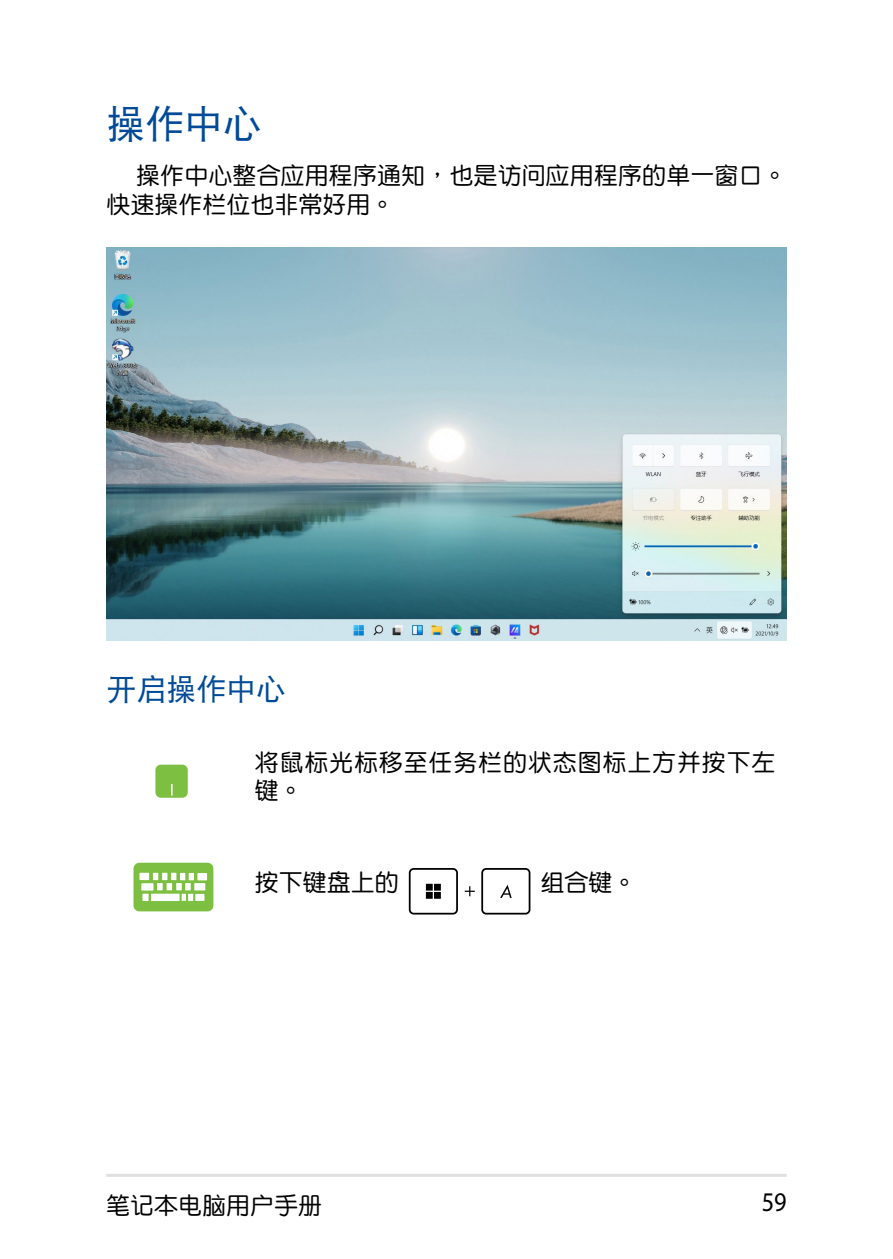
<style>
.page{position:relative;width:893px;height:1259px;background:#fff}
.page>*{position:absolute;margin:0;border:0;box-sizing:border-box;transform-origin:0 0}
.t1{font:39px "DF Hei GB5 Std W5";color:#004a98}
.t2{font:30px "DF Hei GB5 Std W5";color:#004a98}
.t3{font:27px "Myriad Pro";color:#000;scale:.9 1}
.t4{font:24px/28.8px "DF Yuan GB5 Std W5";letter-spacing:.005em;color:#000}
.t5{font:24px/28.8px "DF Yuan GB5 Std W5";letter-spacing:.035em;color:#000}
</style>
<div class="page">
<hr style="left:106px;top:1173px;width:681px;height:3px;background:#e1e0df">
<img style="left:106px;top:248px;width:681px;height:392px">
<svg style="left:155px;top:764px;width:33px;height:34px"></svg>
<div style="left:135px;top:864px;width:77px;height:46px;background:#7dbf41;border-radius:5px"></div>
<div style="left:133px;top:862px;width:80px;height:49px;border:2px solid #7dbf41;border-radius:5px"></div>
<div style="left:153px;top:872px;width:5px;height:8px;background:#9bce6d"></div>
<div style="left:171px;top:872px;width:5px;height:8px;background:#9bce6d"></div>
<div style="left:197px;top:873px;width:10px;height:7px;background:#fff"></div>
<div style="left:141px;top:883px;width:12px;height:7px;background:#fff"></div>
<div style="left:142px;top:893px;width:7px;height:8px;background:#fff"></div>
<div style="left:194px;top:883px;width:11px;height:7px;background:#fff"></div>
<div style="left:195px;top:894px;width:9px;height:7px;background:#fff"></div>
<div style="left:139px;top:872px;width:10px;height:8px;background:#fff"></div>
<svg style="left:151px;top:873px;width:45px;height:39px"></svg>
<div style="left:481px;top:868px;width:49px;height:46px;border:2px solid #000;border-radius:4px"></div>
<svg style="left:465px;top:886px;width:10px;height:10px"></svg>
<div style="left:409px;top:868px;width:49px;height:46px;border:2px solid #000;border-radius:4px"></div>
<svg style="left:500px;top:884px;width:12px;height:14px"></svg>
<div style="left:426px;top:892px;width:7px;height:6px;background:#000"></div>
<div style="left:434px;top:884px;width:7px;height:6px;background:#000"></div>
<div style="left:426px;top:884px;width:7px;height:6px;background:#000"></div>
<div style="left:434px;top:892px;width:7px;height:6px;background:#000"></div>
<h1 class="t1" style="left:106px;top:103px;width:157px">操作中心</h1>
<p class="t4" style="left:106px;top:161px;width:682px;text-indent:30px">操作中心整合應用程序通知，也是訪問應用程序的單一窗口。快速操作欄位也非常好用。</p>
<p class="t2" style="left:106px;top:673px;width:181px">開啟操作中心</p>
<p class="t5" style="left:255px;top:747px;width:522px">將鼠標光標移至任務欄的狀態圖標上方並按下左鍵。</p>
<p class="t4" style="left:255px;top:867px;width:145px">按下鍵盤上的</p>
<p class="t4" style="left:540px;top:867px;width:97px">組合鍵。</p>
<p class="t4" style="left:106px;top:1190px;width:218px">筆記本電腦用戶手冊</p>
<p class="t3" style="left:762px;top:1185px;width:29px">59</p>
</div>
